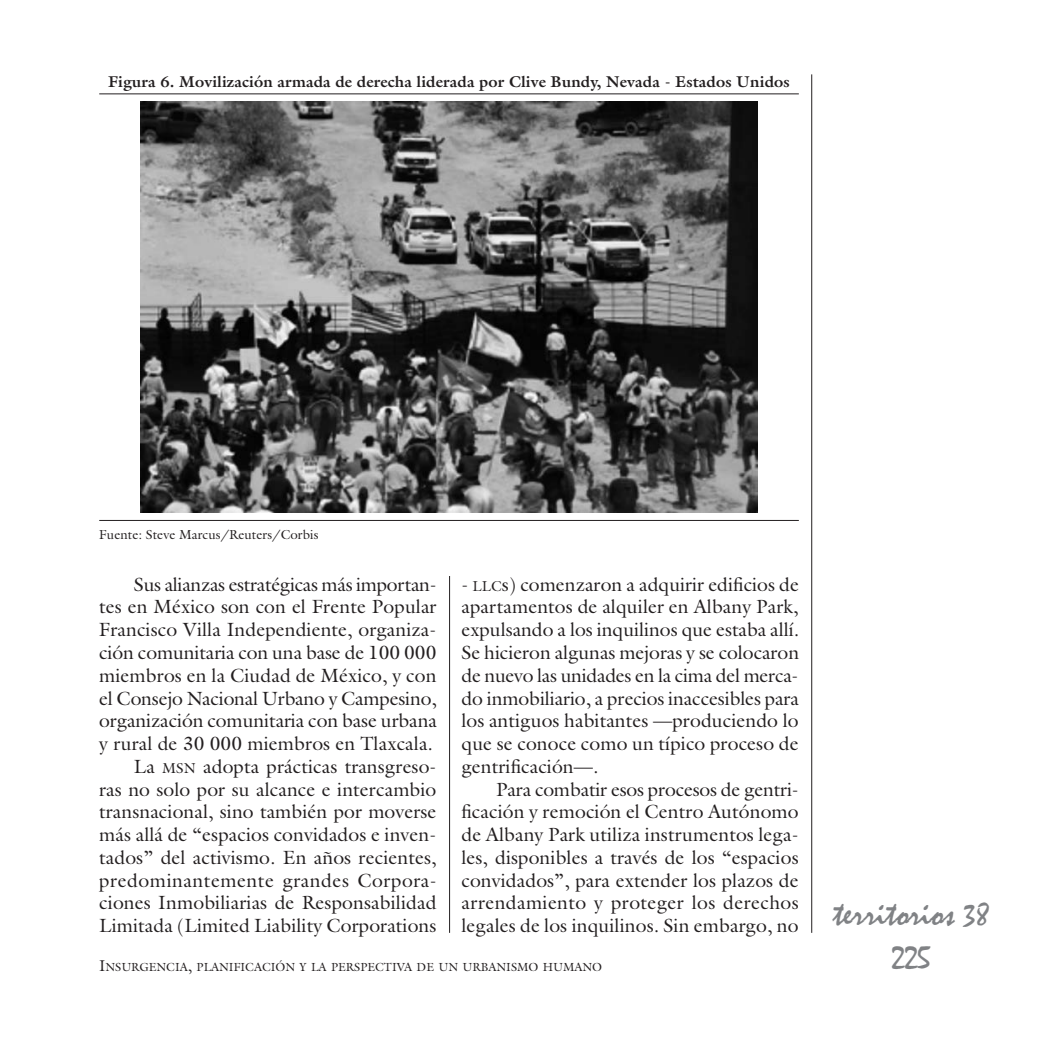
<style>
.page{position:relative;width:1042px;height:1042px;background:#fff}
.page>*{position:absolute;margin:0;border:0;box-sizing:border-box;transform-origin:0 0}
.t1{font:37.62px "Mistral";letter-spacing:-.01em;color:#808285}
.t2{font:33.25px "Mistral";color:#808285}
.t3{font:19.25px/22.8px "Galliard";letter-spacing:.005em;color:#231f20;text-align:justify}
.t4{font:700 15.75px "Galliard";letter-spacing:.005em;color:#231f20}
.t5{font:13.12px "Galliard";letter-spacing:.005em;color:#231f20}
.t6{font:11.9px "Galliard";color:#231f20}
.s1{font-size:14.35px}
.s2{font-size:15.75px}
.s3{font-size:31.5px}
</style>
<div class="page">
<hr style="left:811px;top:74px;width:1px;height:859px;background:#231f20">
<hr style="left:449px;top:74px;width:1px;height:859px;background:#231f20">
<div style="left:99px;top:74px;width:700px;height:501px;background:#fff"></div>
<hr style="left:99px;top:94px;width:700px;height:1px;background:#231f20">
<hr style="left:99px;top:520px;width:700px;height:1px;background:#231f20">
<img style="left:140px;top:102px;width:618px;height:411px">
<p class="t4" style="left:108px;top:71px;width:683px">Figura 6. Movilización armada de derecha liderada por Clive Bundy, Nevada - Estados Unidos</p>
<p class="t5" style="left:99px;top:526px;width:221px">Fuente: Steve Marcus/Reuters/Corbis</p>
<p class="t3" style="left:99px;top:572px;width:339px;text-align:right">Sus alianzas estratégicas más importan-<br>tes en México son con el Frente Popular Francisco Villa Independiente, organiza&shy;ción comunitaria con una base de 100 000 miembros en la Ciudad de México, y con el Consejo Nacional Urbano y Campesino, organización comunitaria con base urbana y rural de 30 000 miembros en Tlaxcala.<br>La <span class="s1">MSN</span> adopta prácticas transgreso-<br>ras no solo por su alcance e intercambio transnacional, sino también por moverse más allá de “espacios convidados e inven&shy;tados” del activismo. En años recientes, predominantemente grandes Corpora&shy;ciones Inmobiliarias de Responsabilidad Limitada (Limited Liability Corporations</p>
<p class="t3" style="left:461px;top:572px;width:339px">- <span class="s1">LLC</span>s) comenzaron a adquirir edificios de apartamentos de alquiler en Albany Park, expulsando a los inquilinos que estaba allí.<br>Se hicieron algunas mejoras y se colocaron de nuevo las unidades en la cima del merca&shy;do inmobiliario, a precios inaccesibles para los antiguos habitantes —produciendo lo que se conoce como un típico proceso de gentrificación—.</p>
<p class="t3" style="left:461px;top:777px;width:339px;text-indent:35px">Para combatir esos procesos de gentri&shy;ficación y remoción el Centro Autónomo de Albany Park utiliza instrumentos lega&shy;les, disponibles a través de los “espacios convidados”, para extender los plazos de arrendamiento y proteger los derechos legales de los inquilinos. Sin embargo, no</p>
<p class="t6" style="left:99px;top:959px;width:504px"><span class="s2">I</span>NSURGENCIA<span class="s2">,</span> PLANIFICACIÓN Y LA PERSPECTIVA DE UN URBANISMO HUMANO</p>
<h1 class="t1" style="left:833px;top:892px;width:158px">territorios <span class="s3">38</span></h1>
<h2 class="t2" style="left:892px;top:938px;width:41px">225</h2>
</div>
